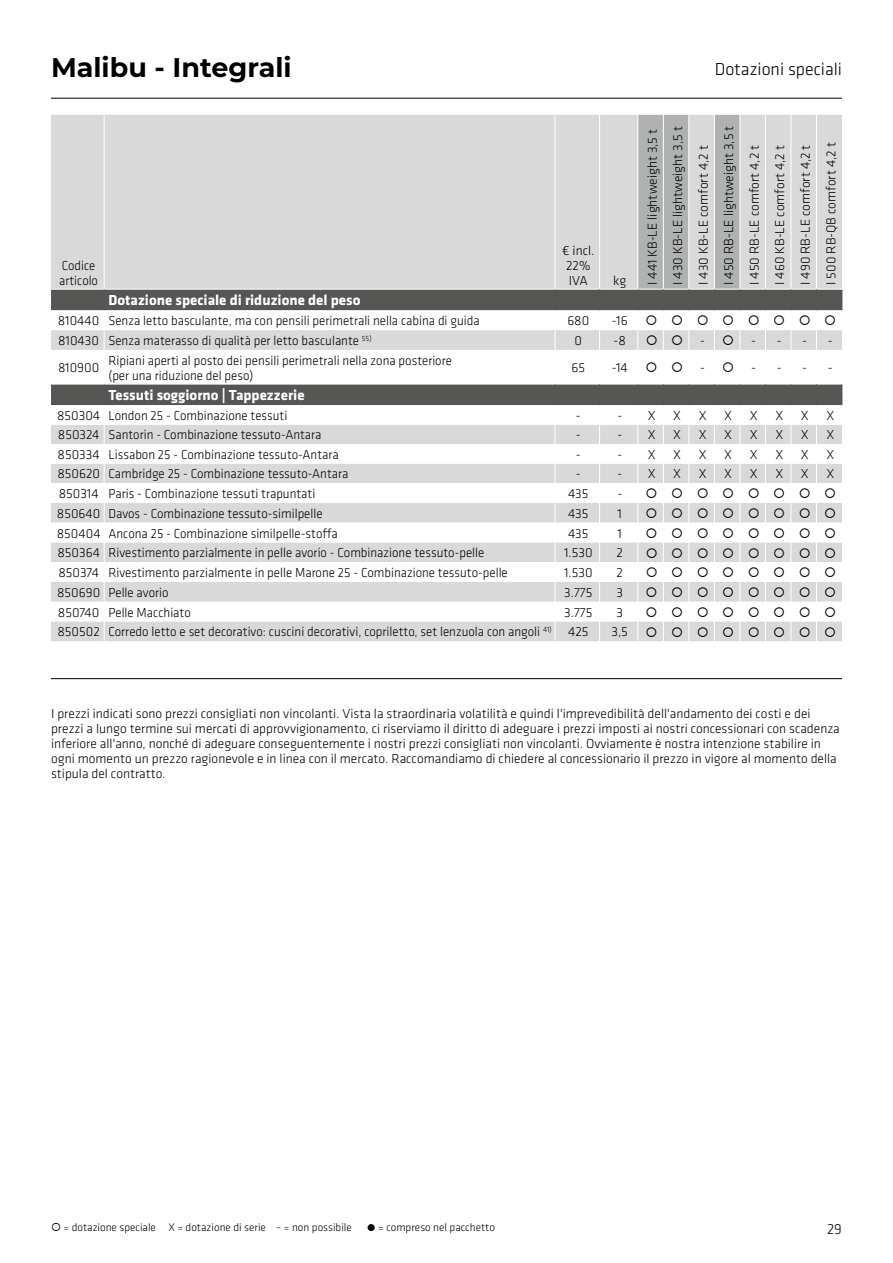
<style>
.page{position:relative;width:893px;height:1263px;background:#fff}
.page>*{position:absolute;margin:0;border:0;box-sizing:border-box;transform-origin:0 0}
.t1{font:700 27px "Montserrat";color:#000}
.t2{font:300 18px "Klavika Basic";color:#000}
.t3{font:700 15px "Klavika Basic";color:#fff}
.t4{font:300 15px "Klavika Basic";color:#000}
.t5{font:300 13.5px/25.5px "Klavika Basic";color:#000}
.t6{font:300 13.5px/15px "Klavika Basic";color:#000;scale:.96 1}
.t7{font:13.5px "Wingdings";color:#000}
.t8{font:300 13.5px/15px "Klavika Basic";color:#000;scale:.95 1}
.t9{font:300 11.25px "Klavika Basic";color:#000}
</style>
<div class="page">
<hr style="left:51px;top:98px;width:791px;height:1px;background:#000">
<div style="left:51px;top:115px;width:791px;height:526px;background:#d9d9da"></div>
<div style="left:51px;top:290px;width:586px;height:20px;background:#565655"></div>
<svg style="left:51px;top:310px;width:791px;height:311px"></svg>
<hr style="left:688px;top:350px;width:1px;height:34px;background:#fff">
<hr style="left:739px;top:350px;width:1px;height:34px;background:#fff">
<hr style="left:816px;top:350px;width:1px;height:34px;background:#fff">
<hr style="left:714px;top:350px;width:1px;height:34px;background:#fff">
<hr style="left:765px;top:350px;width:1px;height:34px;background:#fff">
<hr style="left:790px;top:350px;width:1px;height:34px;background:#fff">
<svg style="left:842px;top:384px;width:1px;height:21px"></svg>
<hr style="left:51px;top:289px;width:53px;height:1px;background:#fff">
<hr style="left:104px;top:289px;width:451px;height:1px;background:#fff">
<hr style="left:555px;top:289px;width:45px;height:1px;background:#fff">
<hr style="left:600px;top:289px;width:38px;height:1px;background:#fff">
<hr style="left:104px;top:115px;width:1px;height:174px;background:#fff">
<hr style="left:555px;top:115px;width:1px;height:174px;background:#fff">
<hr style="left:599px;top:115px;width:1px;height:174px;background:#fff">
<hr style="left:104px;top:350px;width:1px;height:34px;background:#fff">
<hr style="left:555px;top:350px;width:1px;height:34px;background:#fff">
<hr style="left:599px;top:350px;width:1px;height:34px;background:#fff">
<hr style="left:637px;top:350px;width:1px;height:34px;background:#fff">
<hr style="left:663px;top:350px;width:1px;height:34px;background:#fff">
<svg style="left:104px;top:290px;width:1px;height:60px"></svg>
<svg style="left:555px;top:290px;width:1px;height:60px"></svg>
<svg style="left:599px;top:290px;width:1px;height:60px"></svg>
<svg style="left:104px;top:384px;width:1px;height:257px"></svg>
<svg style="left:555px;top:384px;width:1px;height:257px"></svg>
<svg style="left:599px;top:384px;width:1px;height:257px"></svg>
<svg style="left:637px;top:384px;width:1px;height:257px"></svg>
<svg style="left:663px;top:384px;width:1px;height:257px"></svg>
<svg style="left:688px;top:384px;width:1px;height:257px"></svg>
<svg style="left:714px;top:384px;width:1px;height:257px"></svg>
<svg style="left:739px;top:384px;width:1px;height:257px"></svg>
<svg style="left:765px;top:384px;width:1px;height:257px"></svg>
<svg style="left:790px;top:384px;width:1px;height:257px"></svg>
<svg style="left:816px;top:384px;width:1px;height:257px"></svg>
<hr style="left:51px;top:678px;width:791px;height:1px;background:#000">
<svg style="left:637px;top:115px;width:206px;height:235px"></svg>
<svg style="left:647px;top:362px;width:35px;height:10px"></svg>
<h1 class="t1" style="left:51px;top:48px;width:242px">Malibu - Integrali</h1>
<h2 class="t2" style="left:715px;top:58px;width:129px">Dotazioni speciali</h2>
<p class="t8" style="left:59px;top:258px;width:42px">Codice articolo</p>
<p class="t5" style="left:562px;top:243px;width:34px;line-height:15px">€ incl.<br>22%<br>IVA</p>
<p class="t5" style="left:613px;top:268px;width:15px">kg</p>
<p class="t5" style="left:639px;top:285px;width:161px;rotate:-90deg">I 441 KB-LE lightweight 3,5 t<br>I 430 KB-LE lightweight 3,5 t<br>I 430 KB-LE comfort 4,2 t<br>I 450 RB-LE lightweight 3,5 t<br>I 450 RB-LE comfort 4,2 t<br>I 460 KB-LE comfort 4,2 t<br>I 490 RB-LE comfort 4,2 t<br>I 500 RB-QB comfort 4,2 t</p>
<p class="t3" style="left:108px;top:289px;width:254px">Dotazione speciale di riduzione del peso</p>
<p class="t5" style="left:58px;top:308px;width:423px">810440 Senza letto basculante, ma con pensili perimetrali nella cabina di guida</p>
<p class="t5" style="left:567px;top:308px;width:23px">680</p>
<p class="t5" style="left:612px;top:308px;width:17px">-16</p>
<p class="t7" style="left:646px;top:313px;width:192px">○○○○○○○○</p>
<p class="t5" style="left:58px;top:328px;width:315px">810430 Senza materasso di qualità per letto basculante <sup>55)</sup></p>
<p class="t5" style="left:574px;top:328px;width:9px">0</p>
<p class="t5" style="left:614px;top:328px;width:14px">-8</p>
<p class="t5" style="left:700px;top:328px;width:35px">- ○</p>
<p class="t5" style="left:751px;top:328px;width:32px">- -</p>
<p class="t5" style="left:802px;top:328px;width:32px">- -</p>
<p class="t5" style="left:58px;top:355px;width:43px">810900</p>
<p class="t6" style="left:108px;top:353px;width:359px">Ripiani aperti al posto dei pensili perimetrali nella zona posteriore (per una riduzione del peso)</p>
<p class="t5" style="left:571px;top:355px;width:15px">65</p>
<p class="t5" style="left:612px;top:355px;width:18px">-14</p>
<p class="t5" style="left:700px;top:355px;width:35px">- ○</p>
<p class="t5" style="left:751px;top:355px;width:32px">- -</p>
<p class="t5" style="left:802px;top:355px;width:32px">- -</p>
<p class="t3" style="left:108px;top:384px;width:198px">Tessuti soggiorno | Tappezzerie</p>
<p class="t5" style="left:57px;top:403px;width:232px">850304 London 25 - Combinazione tessuti</p>
<p class="t5" style="left:576px;top:403px;width:6px">-</p>
<p class="t5" style="left:617px;top:403px;width:40px">- X</p>
<p class="t5" style="left:673px;top:403px;width:9px">X</p>
<p class="t5" style="left:699px;top:403px;width:9px">X</p>
<p class="t5" style="left:724px;top:403px;width:9px">X</p>
<p class="t5" style="left:750px;top:403px;width:9px">X</p>
<p class="t5" style="left:775px;top:403px;width:9px">X</p>
<p class="t5" style="left:801px;top:403px;width:9px">X</p>
<p class="t5" style="left:826px;top:403px;width:9px">X</p>
<p class="t5" style="left:58px;top:422px;width:265px">850324 Santorin - Combinazione tessuto-Antara</p>
<p class="t5" style="left:576px;top:422px;width:6px">-</p>
<p class="t5" style="left:617px;top:422px;width:40px">- X</p>
<p class="t5" style="left:673px;top:422px;width:9px">X</p>
<p class="t5" style="left:699px;top:422px;width:9px">X</p>
<p class="t5" style="left:724px;top:422px;width:9px">X</p>
<p class="t5" style="left:750px;top:422px;width:9px">X</p>
<p class="t5" style="left:775px;top:422px;width:9px">X</p>
<p class="t5" style="left:801px;top:422px;width:9px">X</p>
<p class="t5" style="left:826px;top:422px;width:9px">X</p>
<p class="t5" style="left:58px;top:442px;width:283px">850334 Lissabon 25 - Combinazione tessuto-Antara</p>
<p class="t5" style="left:576px;top:442px;width:6px">-</p>
<p class="t5" style="left:617px;top:442px;width:40px">- X</p>
<p class="t5" style="left:673px;top:442px;width:9px">X</p>
<p class="t5" style="left:699px;top:442px;width:9px">X</p>
<p class="t5" style="left:724px;top:442px;width:9px">X</p>
<p class="t5" style="left:750px;top:442px;width:9px">X</p>
<p class="t5" style="left:775px;top:442px;width:9px">X</p>
<p class="t5" style="left:801px;top:442px;width:9px">X</p>
<p class="t5" style="left:826px;top:442px;width:9px">X</p>
<p class="t5" style="left:57px;top:461px;width:292px">850620 Cambridge 25 - Combinazione tessuto-Antara</p>
<p class="t5" style="left:576px;top:461px;width:6px">-</p>
<p class="t5" style="left:617px;top:461px;width:40px">- X</p>
<p class="t5" style="left:673px;top:461px;width:9px">X</p>
<p class="t5" style="left:699px;top:461px;width:9px">X</p>
<p class="t5" style="left:724px;top:461px;width:9px">X</p>
<p class="t5" style="left:750px;top:461px;width:9px">X</p>
<p class="t5" style="left:775px;top:461px;width:9px">X</p>
<p class="t5" style="left:801px;top:461px;width:9px">X</p>
<p class="t5" style="left:826px;top:461px;width:9px">X</p>
<p class="t5" style="left:59px;top:481px;width:258px">850314 Paris - Combinazione tessuti trapuntati</p>
<p class="t5" style="left:568px;top:481px;width:22px">435</p>
<p class="t5" style="left:617px;top:481px;width:220px">- ○○○○○○○○</p>
<p class="t5" style="left:57px;top:500px;width:267px">850640 Davos - Combinazione tessuto-similpelle</p>
<p class="t5" style="left:568px;top:500px;width:22px">435</p>
<p class="t5" style="left:618px;top:500px;width:6px">1</p>
<p class="t7" style="left:646px;top:506px;width:192px">○○○○○○○○</p>
<p class="t5" style="left:57px;top:520px;width:282px">850404 Ancona 25 - Combinazione similpelle-stoffa</p>
<p class="t5" style="left:568px;top:520px;width:22px">435</p>
<p class="t5" style="left:618px;top:520px;width:6px">1</p>
<p class="t7" style="left:646px;top:526px;width:192px">○○○○○○○○</p>
<p class="t5" style="left:57px;top:540px;width:428px">850364 Rivestimento parzialmente in pelle avorio - Combinazione tessuto-pelle</p>
<p class="t5" style="left:564px;top:540px;width:30px">1.530</p>
<p class="t5" style="left:616px;top:540px;width:8px">2</p>
<p class="t7" style="left:646px;top:545px;width:192px">○○○○○○○○</p>
<p class="t5" style="left:58px;top:560px;width:451px">850374 Rivestimento parzialmente in pelle Marone 25 - Combinazione tessuto-pelle</p>
<p class="t5" style="left:564px;top:560px;width:30px">1.530</p>
<p class="t5" style="left:616px;top:560px;width:8px">2</p>
<p class="t7" style="left:646px;top:565px;width:192px">○○○○○○○○</p>
<p class="t5" style="left:57px;top:579px;width:113px">850690 Pelle avorio</p>
<p class="t5" style="left:564px;top:579px;width:30px">3.775</p>
<p class="t5" style="left:616px;top:579px;width:8px">3</p>
<p class="t7" style="left:646px;top:585px;width:192px">○○○○○○○○</p>
<p class="t5" style="left:58px;top:599px;width:134px">850740 Pelle Macchiato</p>
<p class="t5" style="left:564px;top:599px;width:30px">3.775</p>
<p class="t5" style="left:616px;top:599px;width:8px">3</p>
<p class="t7" style="left:646px;top:605px;width:192px">○○○○○○○○</p>
<p class="t5" style="left:57px;top:619px;width:533px">850502 Corredo letto e set decorativo: cuscini decorativi, copriletto, set lenzuola con angoli <sup>41)</sup> 425</p>
<p class="t5" style="left:611px;top:619px;width:18px">3,5</p>
<p class="t7" style="left:646px;top:624px;width:192px">○○○○○○○○</p>
<p class="t5" style="left:51px;top:706px;width:790px;line-height:15px">I prezzi indicati sono prezzi consigliati non vincolanti. Vista la straordinaria volatilità e quindi l'imprevedibilità dell'andamento dei costi e dei prezzi a lungo termine sui mercati di approvvigionamento, ci riserviamo il diritto di adeguare i prezzi imposti ai nostri concessionari con scadenza inferiore all'anno, nonché di adeguare conseguentemente i nostri prezzi consigliati non vincolanti. Ovviamente è nostra intenzione stabilire in ogni momento un prezzo ragionevole e in linea con il mercato. Raccomandiamo di chiedere al concessionario il prezzo in vigore al momento della stipula del contratto.</p>
<p class="t9" style="left:51px;top:1221px;width:445px">○ = dotazione speciale X = dotazione di serie – = non possibile ● = compreso nel pacchetto</p>
<p class="t4" style="left:827px;top:1219px;width:16px">29</p>
</div>
